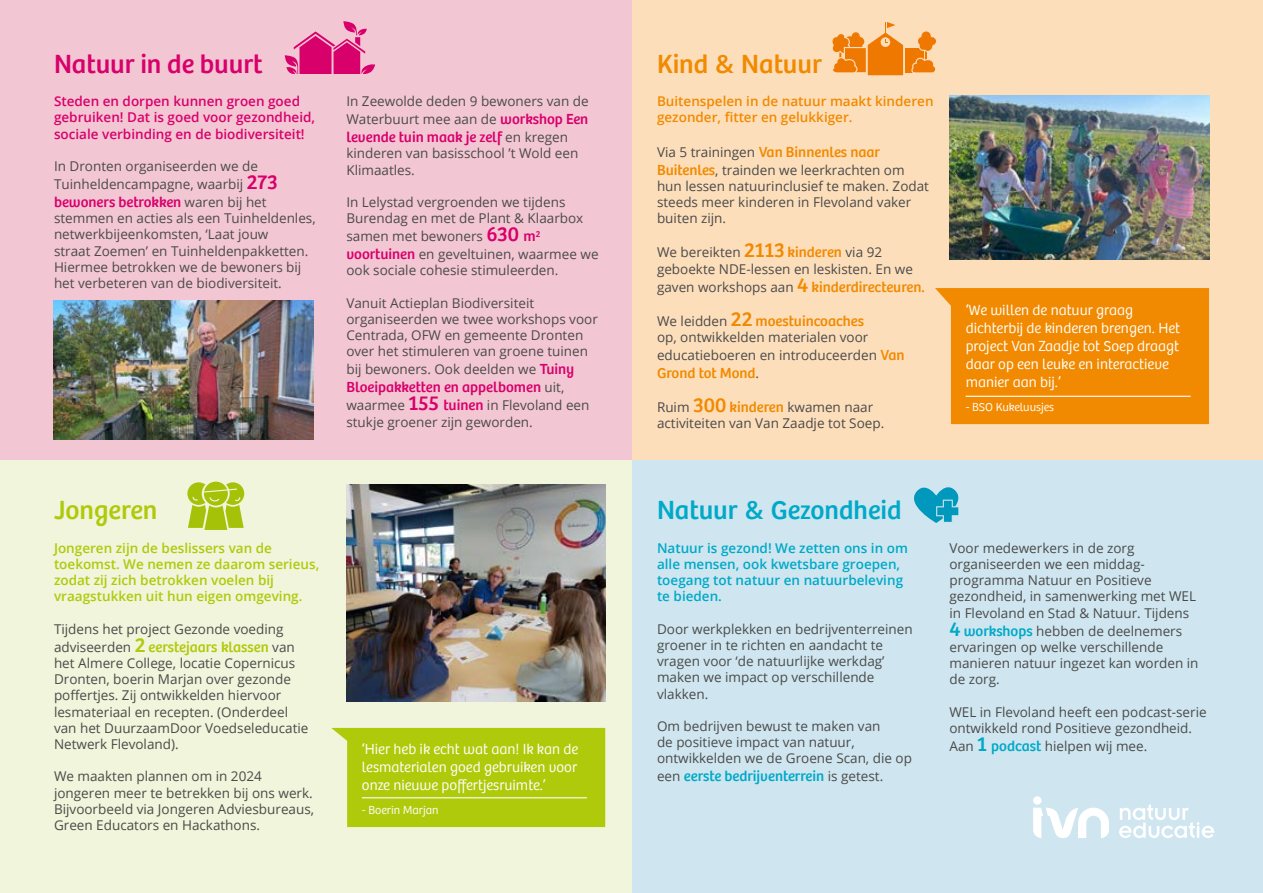
<style>
.page{position:relative;width:1263px;height:893px;background:#fff}
.page>*{position:absolute;margin:0;border:0;box-sizing:border-box;transform-origin:0 0}
.t1{font:27px "Bree";color:#00a9c8}
.t2{font:27px "Bree";color:#d8006a}
.t3{font:27px "Bree";color:#f18a00}
.t4{font:27px "Bree";color:#afca0b}
.t5{font:300 15px/18px "Bree";color:#fff;text-align:justify}
.t6{font:15px "Bree";color:#f18a00}
.t7{font:15px "Bree";color:#d8006a}
.t8{font:15px "Bree";color:#00a9c8}
.t9{font:15px "Bree";color:#b0c90a}
.t10{font:13.5px/16.2px "Open Sans";color:#4a4a49}
.t11{font:600 13.5px/16.2px "Open Sans";color:#afca0b}
.t12{font:600 13.5px/16.2px "Open Sans";color:#00a9c8}
.t13{font:600 13.5px/16.2px "Open Sans";color:#d8006a}
.t14{font:600 13.5px/16.2px "Open Sans";color:#f18a00}
.t15{font:300 12px "Bree";color:#fff}
.s1{font-family:"Bree";font-size:21px;color:#d8006a}
.s2{font-family:"Open Sans";font-size:13.5px;color:#4a4a49}
.s3{font-family:"Bree";font-size:15px;color:#d8006a}
.s4{font-size:21px}
.s5{font-family:"Bree";font-size:15px;color:#f18a00}
.s6{font-family:"Bree";font-size:21px;color:#f18a00}
.s7{font-family:"Bree";font-size:21px;color:#00a9c8}
.s8{font-family:"Bree";font-size:15px;color:#00a9c8}
</style>
<div class="page">
<div style="left:631px;top:445px;width:632px;height:448px;background:#cfe6f0"></div>
<div style="left:0;top:445px;width:631px;height:448px;background:#f1f5db"></div>
<div style="left:631px;top:0;width:632px;height:460px;background:#fddebb"></div>
<div style="left:0;top:0;width:631px;height:460px;background:#f3c6d4"></div>
<svg style="left:1033px;top:796px;width:181px;height:42px"></svg>
<svg style="left:285px;top:22px;width:90px;height:52px"></svg>
<svg style="left:914px;top:487px;width:45px;height:36px"></svg>
<div style="left:905px;top:48px;width:18px;height:24px;background:#ef7800"></div>
<svg style="left:832px;top:22px;width:71px;height:53px"></svg>
<svg style="left:911px;top:31px;width:25px;height:42px"></svg>
<svg style="left:187px;top:482px;width:57px;height:48px"></svg>
<div style="left:331px;top:728px;width:274px;height:99px;background:#afca0b"></div>
<img style="left:346px;top:485px;width:260px;height:217px">
<img style="left:949px;top:96px;width:260px;height:164px">
<hr style="left:362px;top:797px;width:225px;height:1px;background:#fff">
<img style="left:54px;top:300px;width:259px;height:139px">
<div style="left:935px;top:288px;width:274px;height:136px;background:#f18a00"></div>
<hr style="left:966px;top:396px;width:225px;height:1px;background:#fff">
<h1 class="t2" style="left:54px;top:49px;width:210px">Natuur in de buurt</h1>
<p class="t13" style="left:54px;top:93px;width:263px">Steden en dorpen kunnen groen goed gebruiken! Dat is goed voor gezondheid, sociale verbinding en de biodiversiteit!</p>
<p class="t10" style="left:54px;top:157px;width:226px;line-height:18px">In Dronten organiseerden we de<br>Tuinheldencampagne, waarbij <span class="s1">273</span></p>
<p class="t7" style="left:54px;top:193px;width:214px">bewoners betrokken <span class="s2">waren bij het</span></p>
<p class="t10" style="left:54px;top:210px;width:263px">stemmen en acties als een Tuinheldenles, netwerkbijeenkomsten, ‘Laat jouw<br>straat Zoemen’ en Tuinheldenpakketten.<br>Hiermee betrokken we de bewoners bij het verbeteren van de biodiversiteit.</p>
<p class="t10" style="left:346px;top:92px;width:244px;line-height:18px">In Zeewolde deden 9 bewoners van de<br>Waterbuurt mee aan de <span class="s3">workshop Een</span></p>
<p class="t7" style="left:346px;top:128px;width:223px">levende tuin maak je zelf <span class="s2">en kregen</span></p>
<p class="t10" style="left:346px;top:145px;width:233px">kinderen van basisschool ’t Wold een<br>Klimaatles.</p>
<p class="t10" style="left:346px;top:194px;width:238px">In Lelystad vergroenden we tijdens<br>Burendag en met de Plant &amp; Klaarbox</p>
<p class="t10" style="left:346px;top:227px;width:254px;line-height:18px">samen met bewoners <span class="s1">630</span> <span class="s3">m</span><sup>2 </sup><span class="s3">voortuinen</span> en geveltuinen, waarmee we</p>
<p class="t10" style="left:346px;top:262px;width:213px">ook sociale cohesie stimuleerden.</p>
<p class="t10" style="left:346px;top:294px;width:253px">Vanuit Actieplan Biodiversiteit organiseerden we twee workshops voor Centrada, OFW en gemeente Dronten over het stimuleren van groene tuinen</p>
<p class="t10" style="left:346px;top:361px;width:229px">bij bewoners. Ook deelden we <span class="s3">Tuiny</span></p>
<p class="t7" style="left:346px;top:379px;width:219px">Bloeipakketten en appelbomen <span class="s2">uit,</span></p>
<p class="t10" style="left:346px;top:397px;width:245px">waarmee <span class="s1">155</span> <span class="s3">tuinen</span> in Flevoland een stukje groener zijn geworden.</p>
<h1 class="t4" style="left:54px;top:494px;width:105px">Jongeren</h1>
<p class="t11" style="left:54px;top:540px;width:267px">Jongeren zijn de beslissers van de toekomst. We nemen ze daarom serieus, zodat zij zich betrokken voelen bij vraagstukken uit hun eigen omgeving.</p>
<p class="t10" style="left:54px;top:620px;width:231px">Tijdens het project Gezonde voeding</p>
<p class="t9" style="left:54px;top:638px;width:242px"><span class="s2">adviseerden</span> <span class="s4">2</span> eerstejaars klassen <span class="s2">van</span></p>
<p class="t10" style="left:54px;top:655px;width:256px">het Almere College, locatie Copernicus Dronten, boerin Marjan over gezonde poffertjes. Zij ontwikkelden hiervoor lesmateriaal en recepten. (Onderdeel van het DuurzaamDoor Voedseleducatie Netwerk Flevoland).</p>
<p class="t10" style="left:54px;top:768px;width:262px">We maakten plannen om in 2024 jongeren meer te betrekken bij ons werk.<br>Bijvoorbeeld via Jongeren Adviesbureaus, Green Educators en Hackathons.</p>
<p class="t5" style="left:362px;top:740px;width:218px">‘Hier heb ik echt wat aan! Ik kan de lesmaterialen goed gebruiken voor onze nieuwe poffertjesruimte.’</p>
<p class="t15" style="left:362px;top:803px;width:78px">- Boerin Marjan</p>
<h1 class="t3" style="left:657px;top:48px;width:166px">Kind &amp; Natuur</h1>
<p class="t14" style="left:657px;top:93px;width:278px">Buitenspelen in de natuur maakt kinderen gezonder, fitter en gelukkiger.</p>
<p class="t6" style="left:657px;top:143px;width:225px"><span class="s2">Via 5 trainingen</span> Van Binnenles naar</p>
<p class="t10" style="left:657px;top:161px;width:273px"><span class="s5">Buitenles</span>, trainden we leerkrachten om hun lessen natuurinclusief te maken. Zodat steeds meer kinderen in Flevoland vaker buiten zijn.</p>
<p class="t10" style="left:657px;top:244px;width:257px">We bereikten <span class="s6">2113</span> <span class="s5">kinderen</span> via 92 geboekte NDE-lessen en leskisten. En we</p>
<p class="t6" style="left:657px;top:278px;width:269px"><span class="s2">gaven workshops aan</span> <span class="s4">4</span> kinderdirecteuren.</p>
<p class="t6" style="left:657px;top:312px;width:209px"><span class="s2">We leidden</span> <span class="s4">22</span> moestuincoaches</p>
<p class="t10" style="left:657px;top:328px;width:249px;line-height:18px">op, ontwikkelden materialen voor educatieboeren en introduceerden <span class="s5">Van</span></p>
<p class="t6" style="left:657px;top:364px;width:104px">Grond tot Mond<span class="s2">.</span></p>
<p class="t10" style="left:657px;top:399px;width:229px">Ruim <span class="s6">300</span> <span class="s5">kinderen</span> kwamen naar activiteiten van Van Zaadje tot Soep.</p>
<p class="t5" style="left:966px;top:302px;width:216px;text-align:left">‘We willen de natuur graag dichterbij de kinderen brengen. Het project Van Zaadje tot Soep draagt daar op een leuke en interactieve manier aan bij.’</p>
<p class="t15" style="left:966px;top:400px;width:90px">- BSO Kukeluusjes</p>
<h1 class="t1" style="left:657px;top:494px;width:246px">Natuur &amp; Gezondheid</h1>
<p class="t12" style="left:657px;top:540px;width:252px">Natuur is gezond! We zetten ons in om alle mensen, ook kwetsbare groepen, toegang tot natuur en natuurbeleving te bieden.</p>
<p class="t10" style="left:657px;top:620px;width:257px">Door werkplekken en bedrijventerreinen groener in te richten en aandacht te vragen voor ‘de natuurlijke werkdag’ maken we impact op verschillende vlakken.</p>
<p class="t10" style="left:657px;top:718px;width:256px">Om bedrijven bewust te maken van<br>de positieve impact van natuur, ontwikkelden we de Groene Scan, die op</p>
<p class="t8" style="left:657px;top:768px;width:228px"><span class="s2">een</span> eerste bedrijventerrein <span class="s2">is getest.</span></p>
<p class="t10" style="left:949px;top:539px;width:248px">Voor medewerkers in de zorg organiseerden we een middag&shy;programma Natuur en Positieve gezondheid, in samenwerking met WEL in Flevoland en Stad &amp; Natuur. Tijdens</p>
<p class="t10" style="left:949px;top:622px;width:251px"><span class="s7">4</span> <span class="s8">workshops</span> hebben de deelnemers ervaringen op welke verschillende manieren natuur ingezet kan worden in de zorg.</p>
<p class="t10" style="left:949px;top:703px;width:259px">WEL in Flevoland heeft een podcast-serie ontwikkeld rond Positieve gezondheid.</p>
<p class="t10" style="left:949px;top:737px;width:199px">Aan <span class="s7">1</span> <span class="s8">podcast</span> hielpen wij mee.</p>
</div>
